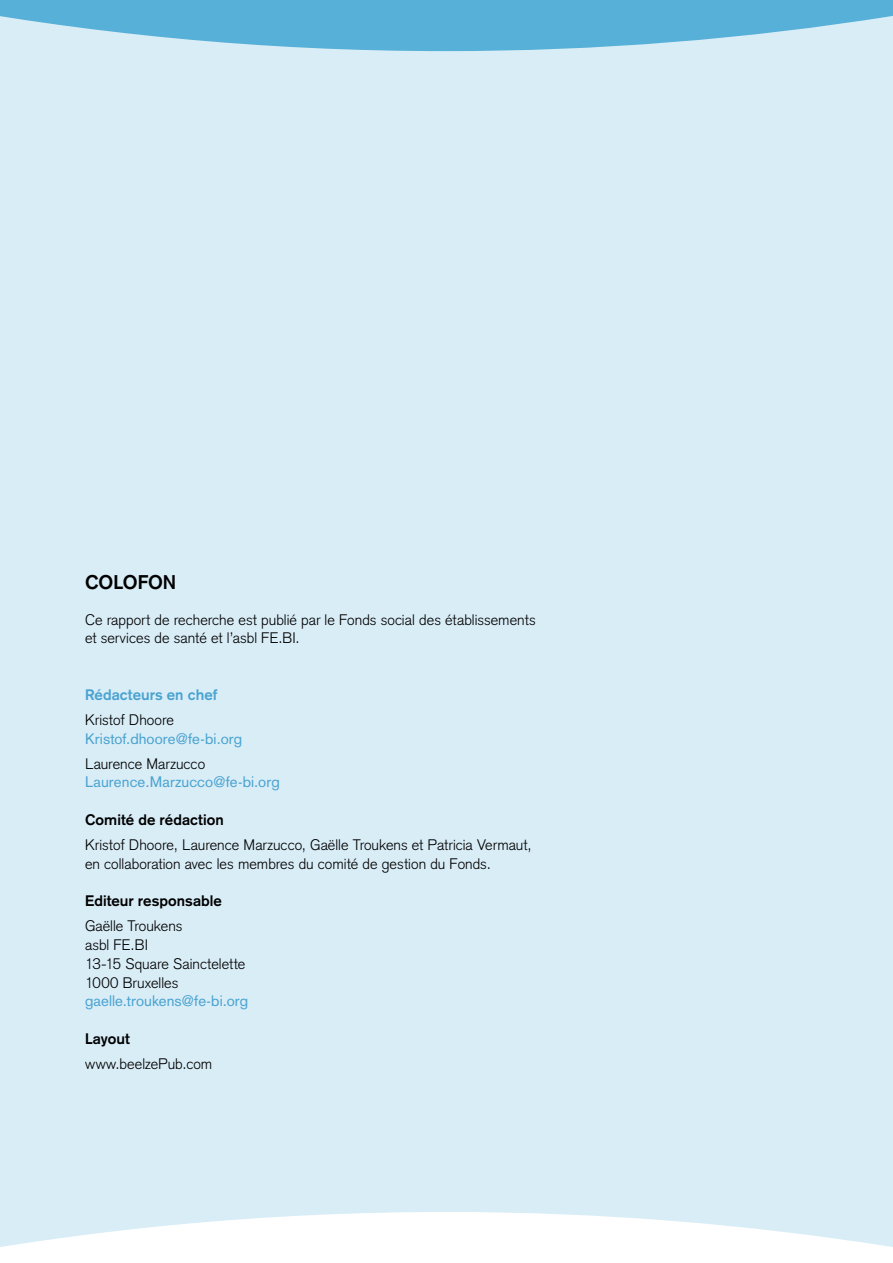
<style>
.page{position:relative;width:893px;height:1263px;background:#d9edf7}
.page>*{position:absolute;margin:0;border:0;box-sizing:border-box;transform-origin:0 0}
.t1{font:700 19.5px "Basic Commercial LT";color:#000}
.t2{font:300 15px/18.8px "Basic Commercial LT";letter-spacing:.005em;color:#000}
.t3{font:15px "Basic Commercial LT";letter-spacing:.005em;color:#57b0d7}
.t4{font:700 15px "Basic Commercial LT";letter-spacing:.005em;color:#000}
.t5{font:700 15px "Basic Commercial LT";letter-spacing:.005em;color:#57b0d7}
</style>
<div class="page">
<svg style="left:0;top:1212px;width:893px;height:51px;fill:#fff"></svg>
<svg style="left:0;top:0;width:893px;height:51px;fill:#57b0d7"></svg>
<h1 class="t1" style="left:85px;top:570px;width:93px">COLOFON</h1>
<p class="t2" style="left:85px;top:610px;width:452px">Ce rapport de recherche est publié par le Fonds social des établissements et services de santé et l’asbl FE.BI.</p>
<p class="t5" style="left:85px;top:685px;width:134px">Rédacteurs en chef</p>
<p class="t2" style="left:85px;top:710px;width:90px">Kristof Dhoore</p>
<p class="t3" style="left:85px;top:729px;width:159px">Kristof.dhoore@fe-bi.org</p>
<p class="t2" style="left:85px;top:754px;width:122px">Laurence Marzucco</p>
<p class="t3" style="left:85px;top:773px;width:196px">Laurence.Marzucco@fe-bi.org</p>
<p class="t4" style="left:85px;top:811px;width:140px">Comité de rédaction</p>
<p class="t2" style="left:85px;top:835px;width:448px">Kristof Dhoore, Laurence Marzucco, Gaëlle Troukens et Patricia Vermaut, en collaboration avec les membres du comité de gestion du Fonds.</p>
<p class="t4" style="left:85px;top:892px;width:138px">Editeur responsable</p>
<p class="t2" style="left:85px;top:917px;width:162px">Gaëlle Troukens<br>asbl FE.BI<br>13-15 Square Sainctelette<br>1000 Bruxelles</p>
<p class="t3" style="left:85px;top:992px;width:165px">gaelle.troukens@fe-bi.org</p>
<p class="t4" style="left:85px;top:1030px;width:46px">Layout</p>
<p class="t2" style="left:85px;top:1054px;width:129px">www.beelzePub.com</p>
</div>
